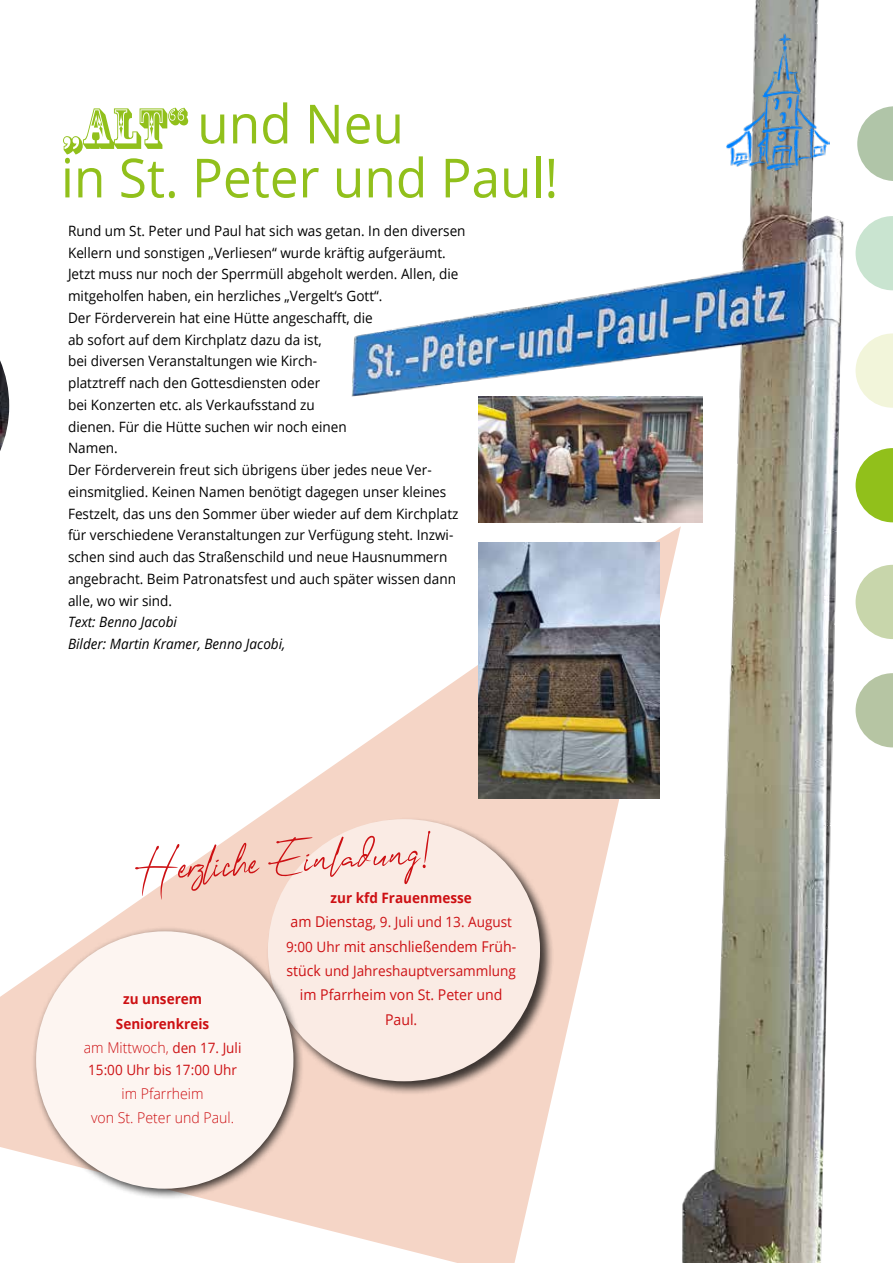
<style>
.page{position:relative;width:893px;height:1263px;background:#fff}
.page>*{position:absolute;margin:0;border:0;box-sizing:border-box;transform-origin:0 0}
.t1{font:62.7px "One Signature";color:#cd1013;scale:.95 1}
.t2{font:54px/54px "Open Sans";color:#91c01b;scale:.95 1}
.t3{font:14.85px/24.3px "Open Sans";color:#cd1013;text-align:center;scale:.95 1}
.t4{font:300 14.85px/24.3px "Open Sans";color:#cd1013;text-align:center;scale:.95 1}
.t5{font:14.25px/21.8px "Open Sans";color:#000;scale:.95 1}
.t6{font:14.25px/24.3px "Open Sans";color:#cd1013;text-align:center;scale:.95 1}
.t7{font:italic 14.25px/21.8px "Open Sans";color:#000;scale:.95 1}
.t8{font:700 14.25px/24.3px "Open Sans";color:#cd1013;text-align:center;scale:.95 1}
.s1{font-family:"Rosewood Std"}
.s2{font-weight:700}
.s3{font-size:14.85px}
.s4{font-size:14.25px}
.s5{font-weight:400;font-size:14.25px}
.s6{font-size:15px}
</style>
<div class="page">
<svg style="left:0;top:771px;width:325px;height:459px"></svg>
<img style="left:325px;top:0;width:568px;height:1263px">
<div style="left:266px;top:817px;width:288px;height:278px;background:#000;opacity:.75"></div>
<div style="left:268px;top:819px;width:272px;height:262px;background:#faebe4;border-radius:50%"></div>
<div style="left:31px;top:926px;width:274px;height:274px;background:#000;opacity:.75"></div>
<div style="left:36px;top:931px;width:257px;height:258px;background:#fdf5f1;border-radius:50%"></div>
<img style="left:727px;top:33px;width:102px;height:139px">
<img style="left:478px;top:543px;width:182px;height:256px">
<img style="left:478px;top:396px;width:224px;height:126px">
<img style="left:0;top:360px;width:9px;height:91px">
<h2 class="t2" style="left:61px;top:95px;width:525px"><span class="s1">„Alt“</span> und Neu<br>in St. Peter und Paul!</h2>
<p class="t5" style="left:68px;top:219px;width:420px">Rund um St. Peter und Paul hat sich was getan. In den diversen Kellern und sonstigen „Verliesen“ wurde kräftig aufgeräumt.<br>Jetzt muss nur noch der Sperrmüll abgeholt werden. Allen, die mitgeholfen haben, ein herzliches „Vergelt‘s Gott“.<br>Der Förderverein hat eine Hütte angeschafft, die<br>ab sofort auf dem Kirchplatz dazu da ist,<br>bei diversen Veranstaltungen wie Kirch-<br>platztreff nach den Gottesdiensten oder<br>bei Konzerten etc. als Verkaufsstand zu<br>dienen. Für die Hütte suchen wir noch einen<br>Namen.<br>Der Förderverein freut sich übrigens über jedes neue Ver&shy;einsmitglied. Keinen Namen benötigt dagegen unser kleines Festzelt, das uns den Sommer über wieder auf dem Kirchplatz für verschiedene Veranstaltungen zur Verfügung steht. Inzwi&shy;schen sind auch das Straßenschild und neue Hausnummern angebracht. Beim Patronatsfest und auch später wissen dann alle, wo wir sind.</p>
<p class="t7" style="left:68px;top:611px;width:230px">Text: Benno Jacobi<br>Bilder: Martin Kramer, Benno Jacobi,</p>
<h1 class="t1" style="left:135px;top:841px;width:314px;rotate:-3deg">Herzliche Einladung!</h1>
<p class="t6" style="left:290px;top:885px;width:235px"><span class="s2">zur kfd Frauenmesse<br></span><span class="s3">am Dienstag,</span> 9. Juli und 13. August</p>
<p class="t3" style="left:286px;top:934px;width:244px"><span class="s4">9:00 Uhr</span> mit anschließendem Früh-</p>
<p class="t6" style="left:287px;top:958px;width:243px"><span class="s3">stück</span> und Jahreshauptversammlung</p>
<p class="t3" style="left:300px;top:982px;width:215px">im Pfarrheim von St. Peter und<br>Paul.</p>
<p class="t8" style="left:116px;top:986px;width:100px">zu unserem<br>Seniorenkreis</p>
<p class="t4" style="left:84px;top:1035px;width:168px">am Mittwoch, <span class="s5">den 17. Juli</span></p>
<p class="t6" style="left:88px;top:1057px;width:158px">15:00 Uhr bis 17:00 Uhr</p>
<p class="t4" style="left:91px;top:1081px;width:152px">im Pfarrheim<br>von St. Peter und Pau<span class="s6">l.</span></p>
</div>
